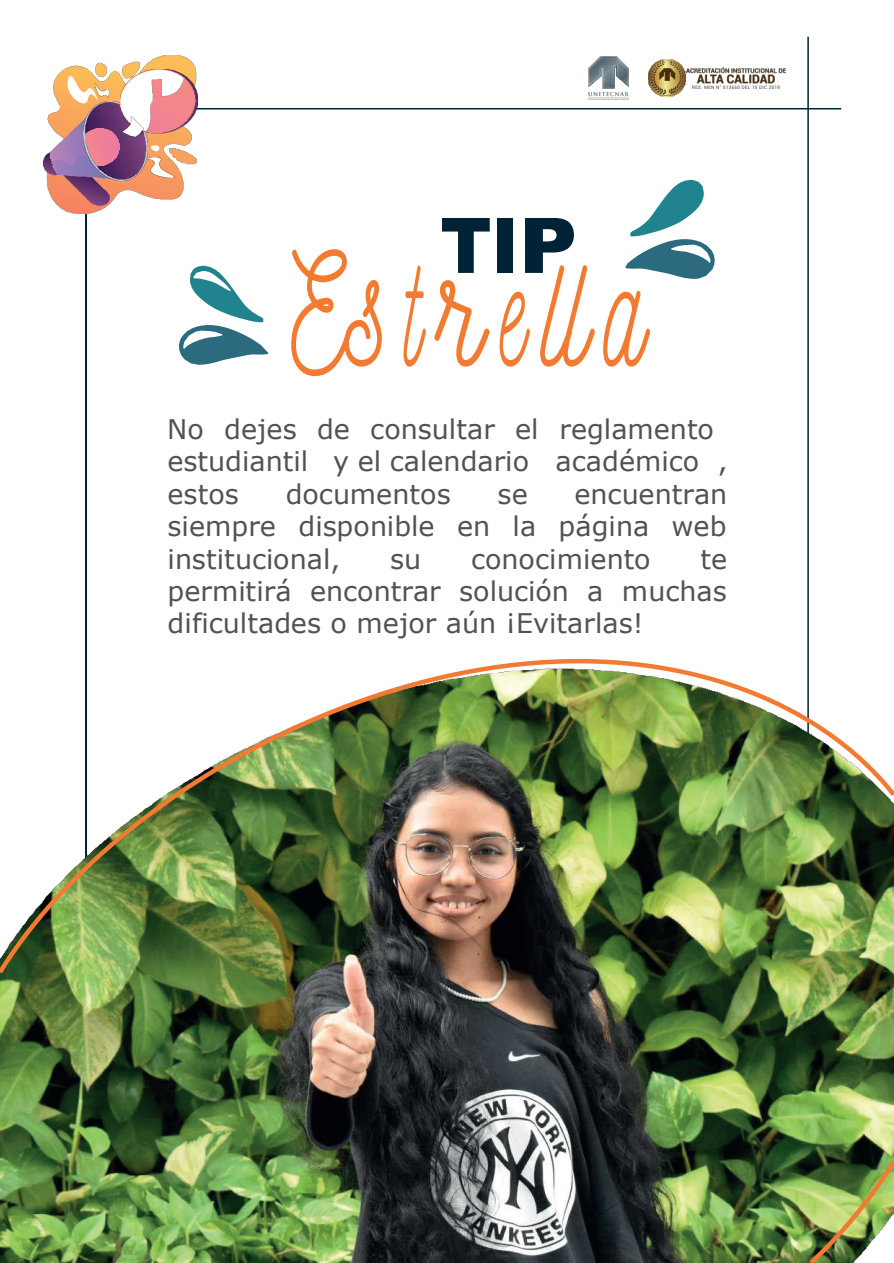
<style>
.page{position:relative;width:894px;height:1263px;background:#fff}
.page>*{position:absolute;margin:0;border:0;box-sizing:border-box;transform-origin:0 0}
.t1{font:158.4px "Nickainley";letter-spacing:.135em;color:#f37a31;scale:.71 1}
.t2{font:900 76.65px "Arial";color:#002337;scale:.92 1}
.t3{font:27px/32.4px "Verdana";color:#4e5456;text-align:justify}
</style>
<div class="page">
<hr style="left:807px;top:37px;width:1px;height:1110px;background:#002335">
<hr style="left:85px;top:210px;width:1px;height:1053px;background:#002335">
<hr style="left:175px;top:108px;width:665px;height:1px;background:#002335">
<img style="left:588px;top:57px;width:40px;height:42px">
<img style="left:660px;top:96px;width:14px;height:1px">
<img style="left:648px;top:60px;width:36px;height:36px">
<img style="left:686px;top:67px;width:99px;height:22px">
<img style="left:0;top:978px;width:893px;height:285px">
<img style="left:0;top:657px;width:893px;height:321px">
<img style="left:804px;top:1156px;width:89px;height:107px">
<img style="left:43px;top:55px;width:153px;height:158px">
<img style="left:84px;top:101px;width:63px;height:79px">
<img style="left:86px;top:128px;width:33px;height:37px">
<img style="left:120px;top:70px;width:77px;height:64px">
<svg style="left:120px;top:70px;width:74px;height:62px"></svg>
<img style="left:123px;top:116px;width:20px;height:21px">
<img style="left:146px;top:78px;width:48px;height:54px">
<svg style="left:67px;top:76px;width:31px;height:27px"></svg>
<img style="left:96px;top:83px;width:13px;height:14px">
<img style="left:147px;top:157px;width:27px;height:20px">
<svg style="left:150px;top:145px;width:9px;height:6px"></svg>
<svg style="left:625px;top:180px;width:89px;height:99px"></svg>
<svg style="left:179px;top:266px;width:89px;height:99px"></svg>
<h2 class="t2" style="left:440px;top:190px;width:150px">TIP</h2>
<h1 class="t1" style="left:291px;top:208px;width:498px">Estrella</h1>
<p class="t3" style="left:167px;top:412px;width:561px;text-align:left">No dejes de consultar el reglamento estudiantil y el calendario académico , estos</p>
<p class="t3" style="left:286px;top:477px;width:166px">documentos</p>
<p class="t3" style="left:497px;top:477px;width:32px">se</p>
<p class="t3" style="left:167px;top:477px;width:561px;text-indent:407px">encuentran siempre disponible en la página web institucional,</p>
<p class="t3" style="left:390px;top:542px;width:33px">su</p>
<p class="t3" style="left:471px;top:542px;width:181px">conocimiento</p>
<p class="t3" style="left:167px;top:542px;width:561px;text-indent:532px">te permitirá encontrar solución a muchas dificultades o mejor aún ¡Evitarlas!</p>
</div>
